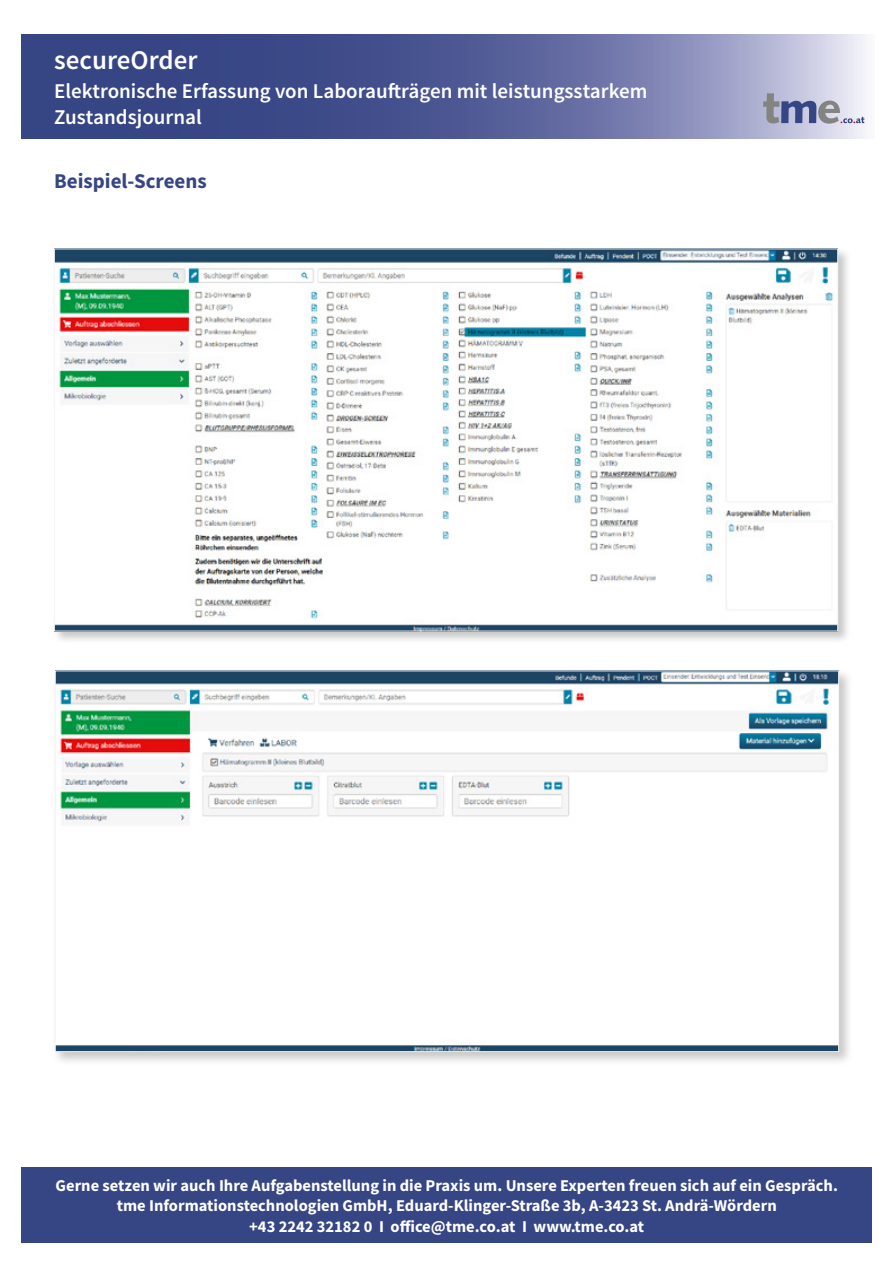
<style>
.page{position:relative;width:893px;height:1263px;background:#fff}
.page>*{position:absolute;margin:0;border:0;box-sizing:border-box;transform-origin:0 0}
.t1{font:600 27px "Source Sans Pro";color:#fff}
.t2{font:600 21px/25.2px "Source Sans Pro";color:#fff}
.t3{font:700 21px "Source Sans Pro";color:#364584}
.t4{font:700 16.5px/20.4px "Source Sans Pro";color:#fff;text-align:center}
</style>
<div class="page">
<div style="left:21px;top:1167px;width:851px;height:76px;background:#364584"></div>
<div style="left:53px;top:247px;width:799px;height:397px;background:#838382;opacity:.45"></div>
<img style="left:56px;top:251px;width:780px;height:378px">
<div style="left:53px;top:668px;width:801px;height:398px;background:#838382;opacity:.45"></div>
<img style="left:57px;top:672px;width:780px;height:378px">
<svg style="left:21px;top:34px;width:844px;height:104px;background:#5e689e"></svg>
<svg style="left:763px;top:93px;width:101px;height:31px;background:#a7aac1"></svg>
<h1 class="t1" style="left:54px;top:43px;width:145px">secureOrder</h1>
<p class="t2" style="left:54px;top:79px;width:595px">Elektronische Erfassung von Laboraufträgen mit leistungsstarkem<br>Zustandsjournal</p>
<p class="t3" style="left:54px;top:166px;width:154px">Beispiel-Screens</p>
<p class="t4" style="left:56px;top:1175px;width:784px">Gerne setzen wir auch Ihre Aufgabenstellung in die Praxis um. Unsere Experten freuen sich auf ein Gespräch. tme Informationstechnologien GmbH, Eduard-Klinger-Straße 3b, A-3423 St. Andrä-Wördern<br>+43 2242 32182 0 I office@tme.co.at I www.tme.co.at</p>
</div>
